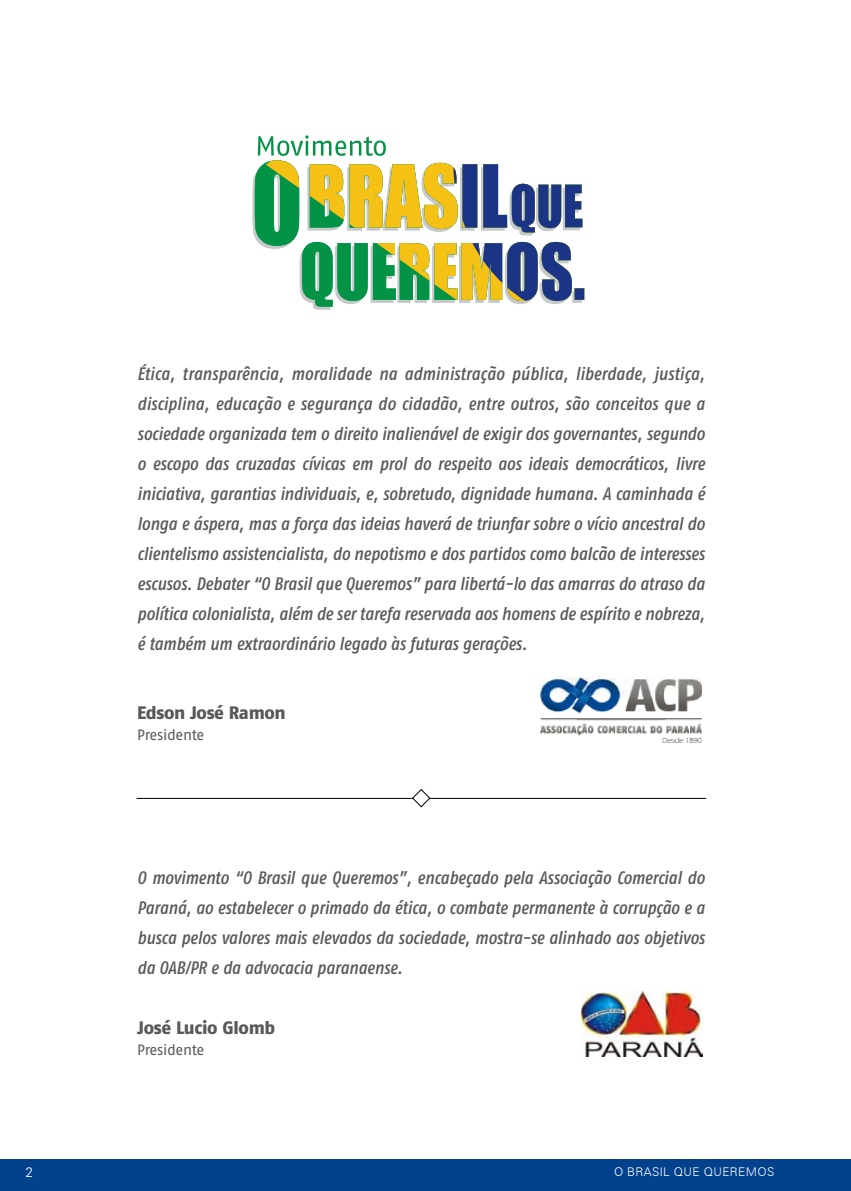
<style>
.page{position:relative;width:851px;height:1191px;background:#fff}
.page>*{position:absolute;margin:0;border:0;box-sizing:border-box;transform-origin:0 0}
.t1{font:italic 500 18px/30px "Fago Co";color:#58595b;text-align:justify}
.t2{font:800 18px "Fago No";letter-spacing:-.02em;color:#58595b}
.t3{font:15px "Fago No";letter-spacing:-.025em;color:#58595b}
.t4{font:300 13.5px "Zurich BT";color:#fff}
.t5{font:300 12px "Zurich BT";letter-spacing:.03em;color:#fff}
</style>
<div class="page">
<div style="left:0;top:1159px;width:850px;height:32px;background:#02418c"></div>
<svg style="left:252px;top:175px;width:79px;height:135px"></svg>
<svg style="left:255px;top:183px;width:329px;height:124px"></svg>
<svg style="left:255px;top:135px;width:252px;height:111px"></svg>
<hr style="left:137px;top:798px;width:569px;height:1px;background:#000">
<svg style="left:411px;top:789px;width:20px;height:18px"></svg>
<img style="left:538px;top:677px;width:163px;height:66px">
<img style="left:581px;top:991px;width:121px;height:65px">
<p class="t1" style="left:137px;top:358px;width:569px">Ética, transparência, moralidade na administração pública, liberdade, justiça, disciplina, educação e segurança do cidadão, entre outros, são conceitos que a sociedade organizada tem o direito inalienável de exigir dos governantes, segundo o escopo das cruzadas cívicas em prol do respeito aos ideais democráticos, livre iniciativa, garantias individuais, e, sobretudo, dignidade humana. A caminhada é longa e áspera, mas a força das ideias haverá de triunfar sobre o vício ancestral do clientelismo assistencialista, do nepotismo e dos partidos como balcão de interesses escusos. Debater “O Brasil que Queremos” para libertá-lo das amarras do atraso da política colonialista, além de ser tarefa reservada aos homens de espírito e nobreza, é também um extraordinário legado às futuras gerações.</p>
<p class="t2" style="left:137px;top:702px;width:150px">Edson José Ramon</p>
<p class="t3" style="left:137px;top:726px;width:69px">Presidente</p>
<p class="t1" style="left:137px;top:862px;width:568px">O movimento “O Brasil que Queremos”, encabeçado pela Associação Comercial do Paraná, ao estabelecer o primado da ética, o combate permanente à corrupção e a busca pelos valores mais elevados da sociedade, mostra-se alinhado aos objetivos da OAB/PR e da advocacia paranaense.</p>
<p class="t2" style="left:137px;top:1017px;width:140px">José Lucio Glomb</p>
<p class="t3" style="left:137px;top:1041px;width:69px">Presidente</p>
<p class="t4" style="left:26px;top:1163px;width:9px">2</p>
<p class="t5" style="left:614px;top:1164px;width:162px">O BRASIL QUE QUEREMOS</p>
</div>
